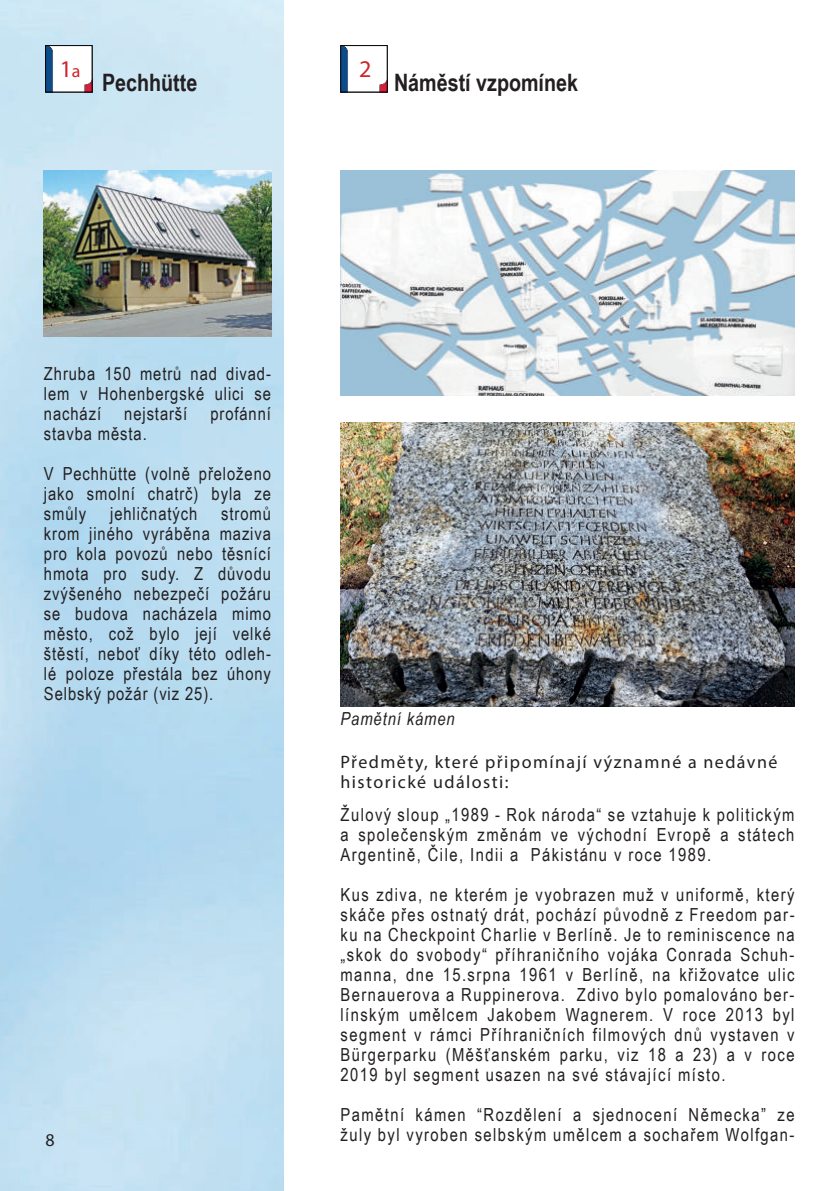
<style>
.page{position:relative;width:840px;height:1191px;background:#fff}
.page>*{position:absolute;margin:0;border:0;box-sizing:border-box;transform-origin:0 0}
.t1{font:700 24px "Arial Narrow";color:#231f20}
.t2{font:24px "Myriad Pro";color:#d1232a}
.t3{font:18px/20px "Arial Narrow";letter-spacing:.05em;color:#231f20;text-align:justify}
.t4{font:18px/20px "Arial Narrow";letter-spacing:.08em;color:#231f20}
.t5{font:18px/20px "Myriad Pro";letter-spacing:.08em;color:#231f20}
.t6{font:italic 18px "Arial Narrow";letter-spacing:.05em;color:#231f20}
.s1{font-size:18px}
</style>
<div class="page">
<img style="left:342px;top:47px;width:43px;height:43px">
<div style="left:340px;top:45px;width:47px;height:47px;border:1px solid #000"></div>
<img style="left:340px;top:170px;width:454px;height:226px">
<img style="left:340px;top:422px;width:454px;height:284px">
<img style="left:0;top:0;width:283px;height:1191px">
<img style="left:44px;top:170px;width:227px;height:166px">
<img style="left:47px;top:47px;width:43px;height:43px">
<div style="left:45px;top:45px;width:47px;height:47px;border:1px solid #000"></div>
<h1 class="t2" style="left:60px;top:60px;width:22px">1<span class="s1">a</span></h1>
<h1 class="t1" style="left:102px;top:65px;width:97px">Pechhütte</h1>
<h1 class="t2" style="left:359px;top:60px;width:14px">2</h1>
<h1 class="t1" style="left:394px;top:65px;width:185px">Náměstí vzpomínek</h1>
<p class="t3" style="left:44px;top:363px;width:228px">Zhruba 150 metrů nad divad&shy;lem v Hohenbergské ulici se nachází</p>
<p class="t3" style="left:124px;top:403px;width:64px">nejstarší</p>
<p class="t3" style="left:210px;top:403px;width:62px">profánní</p>
<p class="t3" style="left:44px;top:423px;width:104px">stavba města.</p>
<p class="t3" style="left:44px;top:463px;width:228px">V Pechhütte (volně přeloženo jako smolní chatrč) byla ze smůly</p>
<p class="t3" style="left:44px;top:503px;width:228px;text-indent:177px">stromů krom jiného vyráběna maziva pro kola povozů nebo těsnící hmota pro sudy. Z důvodu zvýšeného nebezpečí požáru se budova nacházela mimo město, což bylo její velké štěstí, neboť díky této odleh&shy;lé poloze přestála bez úhony Selbský požár (viz 25).</p>
<p class="t3" style="left:110px;top:503px;width:89px">jehličnatých</p>
<p class="t5" style="left:45px;top:1131px;width:11px">8</p>
<p class="t6" style="left:340px;top:706px;width:116px">Pamětní kámen</p>
<p class="t5" style="left:340px;top:754px;width:438px">Předměty, které připomínají významné a nedávné historické události:</p>
<p class="t3" style="left:340px;top:804px;width:455px">Žulový sloup „1989 - Rok národa“ se vztahuje k politickým a společenským změnám ve východní Evropě a státech Argentině, Čile, Indii a Pákistánu v roce 1989.</p>
<p class="t3" style="left:340px;top:884px;width:455px">Kus zdiva, ne kterém je vyobrazen muž v uniformě, který skáče přes ostnatý drát, pochází původně z Freedom par&shy;ku na Checkpoint Charlie v Berlíně. Je to reminiscence na „skok do svobody“ příhraničního vojáka Conrada Schuh&shy;manna, dne 15.srpna 1961 v Berlíně, na křižovatce ulic Bernauerova a Ruppinerova. Zdivo bylo pomalováno ber&shy;línským umělcem Jakobem Wagnerem. V roce 2013 byl segment v rámci Příhraničních filmových dnů vystaven v Bürgerparku (Měšťanském parku, viz 18 a 23) a v roce 2019 byl segment usazen na své stávající místo.</p>
<p class="t4" style="left:340px;top:1104px;width:455px">Pamětní kámen “Rozdělení a sjednocení Německa” ze žuly byl vyroben selbským umělcem a sochařem Wolfgan-</p>
</div>
